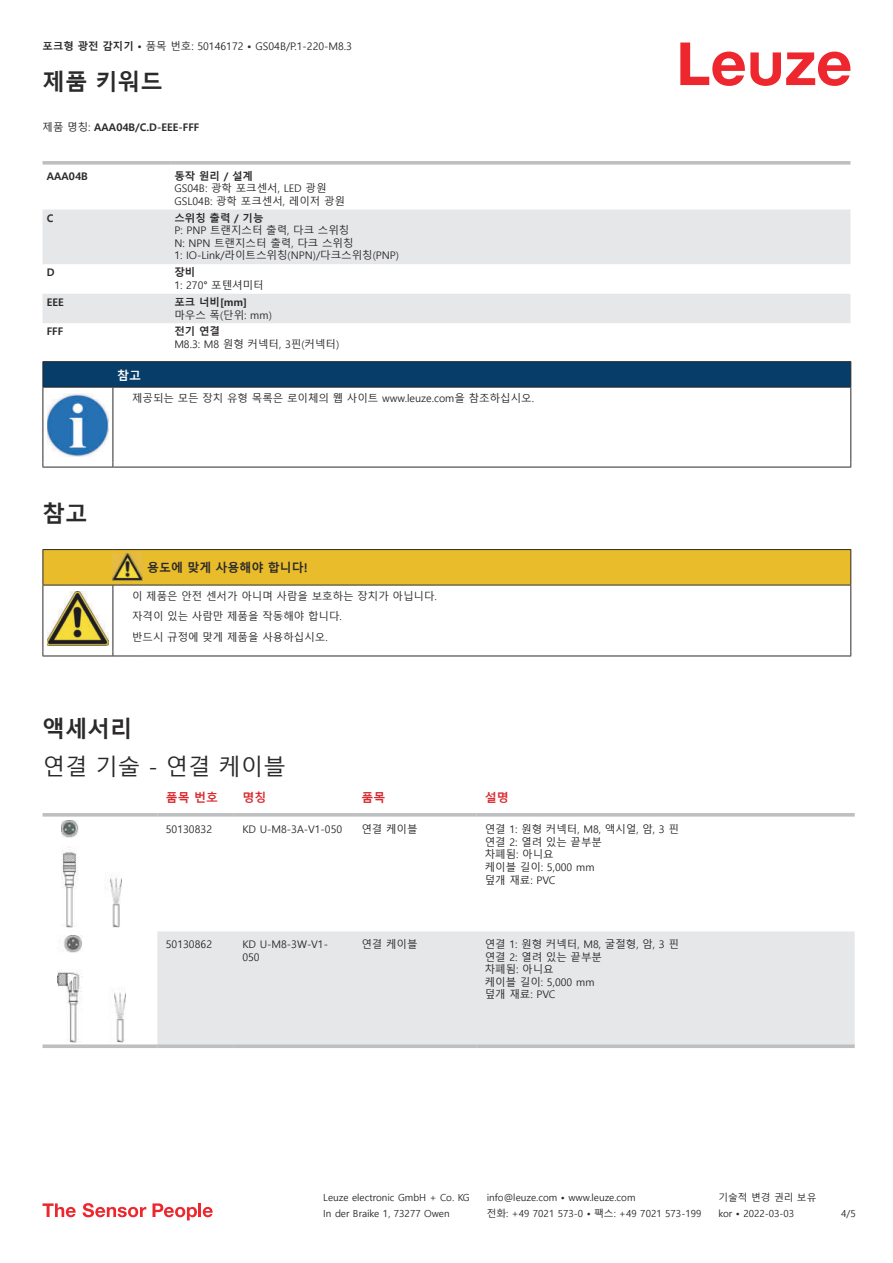
<style>
.page{position:relative;width:893px;height:1263px;background:#fff}
.page>*{position:absolute;margin:0;border:0;box-sizing:border-box;transform-origin:0 0}
.t1{font:700 22.5px "Malgun Gothic";color:#2b292a}
.t2{font:22.5px "Malgun Gothic";color:#2b292a}
.t3{font:700 12px "Malgun Gothic";color:#2b292a}
.t4{font:700 12px "Malgun Gothic";color:#db2a30}
.t5{font:700 12px "Malgun Gothic";color:#fff}
.t6{font:10.5px/12.6px "Malgun Gothic";color:#2b292a}
.t7{font:700 10.5px "Malgun Gothic";color:#2b292a}
.t8{font:9.75px "Malgun Gothic";color:#2b292a}
.s1{font-weight:700}
.s2{font-weight:400}
</style>
<div class="page">
<svg style="left:680px;top:43px;width:170px;height:43px"></svg>
<svg style="left:43px;top:209px;width:807px;height:114px;fill:#e6e7e9"></svg>
<svg style="left:43px;top:161px;width:127px;height:4px"></svg>
<svg style="left:170px;top:161px;width:680px;height:4px;background:#c3c5c7"></svg>
<div style="left:157px;top:931px;width:698px;height:113px;background:#e6e7e9"></div>
<svg style="left:43px;top:813px;width:114px;height:4px"></svg>
<svg style="left:157px;top:813px;width:77px;height:4px"></svg>
<svg style="left:234px;top:813px;width:119px;height:4px"></svg>
<svg style="left:353px;top:813px;width:123px;height:4px"></svg>
<svg style="left:476px;top:813px;width:379px;height:4px;background:#c3c5c7"></svg>
<svg style="left:43px;top:1044px;width:114px;height:4px"></svg>
<svg style="left:157px;top:1044px;width:77px;height:4px"></svg>
<svg style="left:234px;top:1044px;width:119px;height:4px"></svg>
<svg style="left:353px;top:1044px;width:123px;height:4px"></svg>
<svg style="left:476px;top:1044px;width:379px;height:4px;background:#c1c3c5"></svg>
<img style="left:61px;top:821px;width:61px;height:106px">
<img style="left:57px;top:936px;width:68px;height:106px">
<svg style="left:43px;top:1203px;width:33px;height:14px"></svg>
<svg style="left:83px;top:1203px;width:63px;height:14px"></svg>
<svg style="left:153px;top:1203px;width:44px;height:17px"></svg>
<hr style="left:198px;top:1203px;width:3px;height:14px;background:#ed272d">
<svg style="left:203px;top:1207px;width:10px;height:10px"></svg>
<svg style="left:44px;top:388px;width:806px;height:79px"></svg>
<hr style="left:43px;top:361px;width:70px;height:1px;background:#2b292a">
<hr style="left:43px;top:387px;width:70px;height:1px;background:#2b292a">
<hr style="left:113px;top:361px;width:738px;height:1px;background:#2b292a">
<svg style="left:43px;top:362px;width:808px;height:25px;background:#063c67"></svg>
<hr style="left:113px;top:387px;width:738px;height:1px;background:#2b292a">
<hr style="left:43px;top:388px;width:1px;height:75px;background:#2b292a">
<hr style="left:113px;top:388px;width:1px;height:75px;background:#2b292a">
<hr style="left:850px;top:388px;width:1px;height:75px;background:#2b292a">
<hr style="left:43px;top:467px;width:70px;height:1px;background:#2b292a">
<hr style="left:113px;top:467px;width:738px;height:1px;background:#2b292a">
<img style="left:47px;top:394px;width:61px;height:62px">
<div style="left:115px;top:388px;width:734px;height:20px;background:#fff"></div>
<hr style="left:43px;top:549px;width:70px;height:1px;background:#2b292a">
<hr style="left:113px;top:549px;width:30px;height:1px;background:#2b292a">
<hr style="left:143px;top:549px;width:708px;height:1px;background:#2b292a">
<hr style="left:43px;top:656px;width:70px;height:1px;background:#2b292a">
<hr style="left:113px;top:656px;width:30px;height:1px;background:#2b292a">
<hr style="left:143px;top:656px;width:708px;height:1px;background:#2b292a">
<svg style="left:43px;top:550px;width:808px;height:106px"></svg>
<p class="t6" style="left:43px;top:40px;width:311px"><span class="s1">포크형 광전 감지기 •</span> 품목 번호: 50146172 <span class="s1">•</span> GS04B/P.1-220-M8.3</p>
<h1 class="t1" style="left:43px;top:69px;width:122px">제품 키워드</h1>
<p class="t7" style="left:43px;top:120px;width:158px"><span class="s2">제품 명칭:</span> AAA04B/C.D-EEE-FFF</p>
<p class="t7" style="left:47px;top:169px;width:43px">AAA04B</p>
<p class="t7" style="left:174px;top:169px;width:80px">동작 원리 / 설계</p>
<p class="t6" style="left:174px;top:182px;width:172px">GS04B: 광학 포크센서, LED 광원<br>GSL04B: 광학 포크센서, 레이저 광원</p>
<p class="t7" style="left:47px;top:212px;width:8px">C</p>
<p class="t7" style="left:174px;top:212px;width:91px">스위칭 출력 / 기능</p>
<p class="t6" style="left:174px;top:224px;width:226px">P: PNP 트랜지스터 출력, 다크 스위칭<br>N: NPN 트랜지스터 출력, 다크 스위칭<br>1: IO-Link/라이트스위칭(NPN)/다크스위칭(PNP)</p>
<p class="t7" style="left:47px;top:267px;width:9px">D</p>
<p class="t7" style="left:174px;top:266px;width:22px">장비</p>
<p class="t6" style="left:174px;top:279px;width:91px">1: 270° 포텐셔미터</p>
<p class="t7" style="left:47px;top:296px;width:18px">EEE</p>
<p class="t7" style="left:174px;top:296px;width:74px">포크 너비[mm]</p>
<p class="t6" style="left:174px;top:309px;width:99px">마우스 폭(단위: mm)</p>
<p class="t7" style="left:47px;top:326px;width:18px">FFF</p>
<p class="t7" style="left:174px;top:325px;width:47px">전기 연결</p>
<p class="t6" style="left:174px;top:338px;width:166px">M8.3: M8 원형 커넥터, 3핀(커넥터)</p>
<p class="t5" style="left:117px;top:368px;width:25px">참고</p>
<p class="t6" style="left:132px;top:392px;width:403px">제공되는 모든 장치 유형 목록은 로이체의 웹 사이트 www.leuze.com을 참조하십시오.</p>
<h1 class="t1" style="left:43px;top:501px;width:46px">참고</h1>
<p class="t3" style="left:147px;top:561px;width:162px">용도에 맞게 사용해야 합니다!</p>
<p class="t6" style="left:132px;top:586px;width:306px;line-height:20.2px">이 제품은 안전 센서가 아니며 사람을 보호하는 장치가 아닙니다. 자격이 있는 사람만 제품을 작동해야 합니다.<br>반드시 규정에 맞게 제품을 사용하십시오.</p>
<h1 class="t1" style="left:43px;top:715px;width:91px">액세서리</h1>
<h1 class="t2" style="left:43px;top:754px;width:245px">연결 기술 - 연결 케이블</h1>
<p class="t4" style="left:166px;top:791px;width:54px">품목 번호</p>
<p class="t4" style="left:242px;top:791px;width:25px">명칭</p>
<p class="t4" style="left:361px;top:791px;width:25px">품목</p>
<p class="t4" style="left:485px;top:791px;width:25px">설명</p>
<p class="t6" style="left:166px;top:823px;width:48px">50130832</p>
<p class="t6" style="left:242px;top:823px;width:101px">KD U-M8-3A-V1-050</p>
<p class="t6" style="left:361px;top:823px;width:58px">연결 케이블</p>
<p class="t6" style="left:485px;top:823px;width:196px">연결 1: 원형 커넥터, M8, 액시얼, 암, 3 핀 연결 2: 열려 있는 끝부분<br>차폐됨: 아니요<br>케이블 길이: 5,000 mm<br>덮개 재료: PVC</p>
<p class="t6" style="left:166px;top:938px;width:48px">50130862</p>
<p class="t6" style="left:242px;top:938px;width:87px">KD U-M8-3W-V1-<br>050</p>
<p class="t6" style="left:361px;top:938px;width:58px">연결 케이블</p>
<p class="t6" style="left:485px;top:938px;width:196px">연결 1: 원형 커넥터, M8, 굴절형, 암, 3 핀 연결 2: 열려 있는 끝부분<br>차폐됨: 아니요<br>케이블 길이: 5,000 mm<br>덮개 재료: PVC</p>
<p class="t8" style="left:323px;top:1192px;width:148px">Leuze electronic GmbH + Co. KG</p>
<p class="t8" style="left:487px;top:1192px;width:150px">info@leuze.com • www.leuze.com</p>
<p class="t8" style="left:718px;top:1192px;width:100px">기술적 변경 권리 보유</p>
<p class="t8" style="left:323px;top:1208px;width:128px">In der Braike 1, 73277 Owen</p>
<p class="t8" style="left:487px;top:1208px;width:216px">전화: +49 7021 573-0 • 팩스: +49 7021 573-199</p>
<p class="t8" style="left:718px;top:1208px;width:77px">kor • 2022-03-03</p>
<p class="t8" style="left:841px;top:1208px;width:16px">4 /5</p>
</div>
